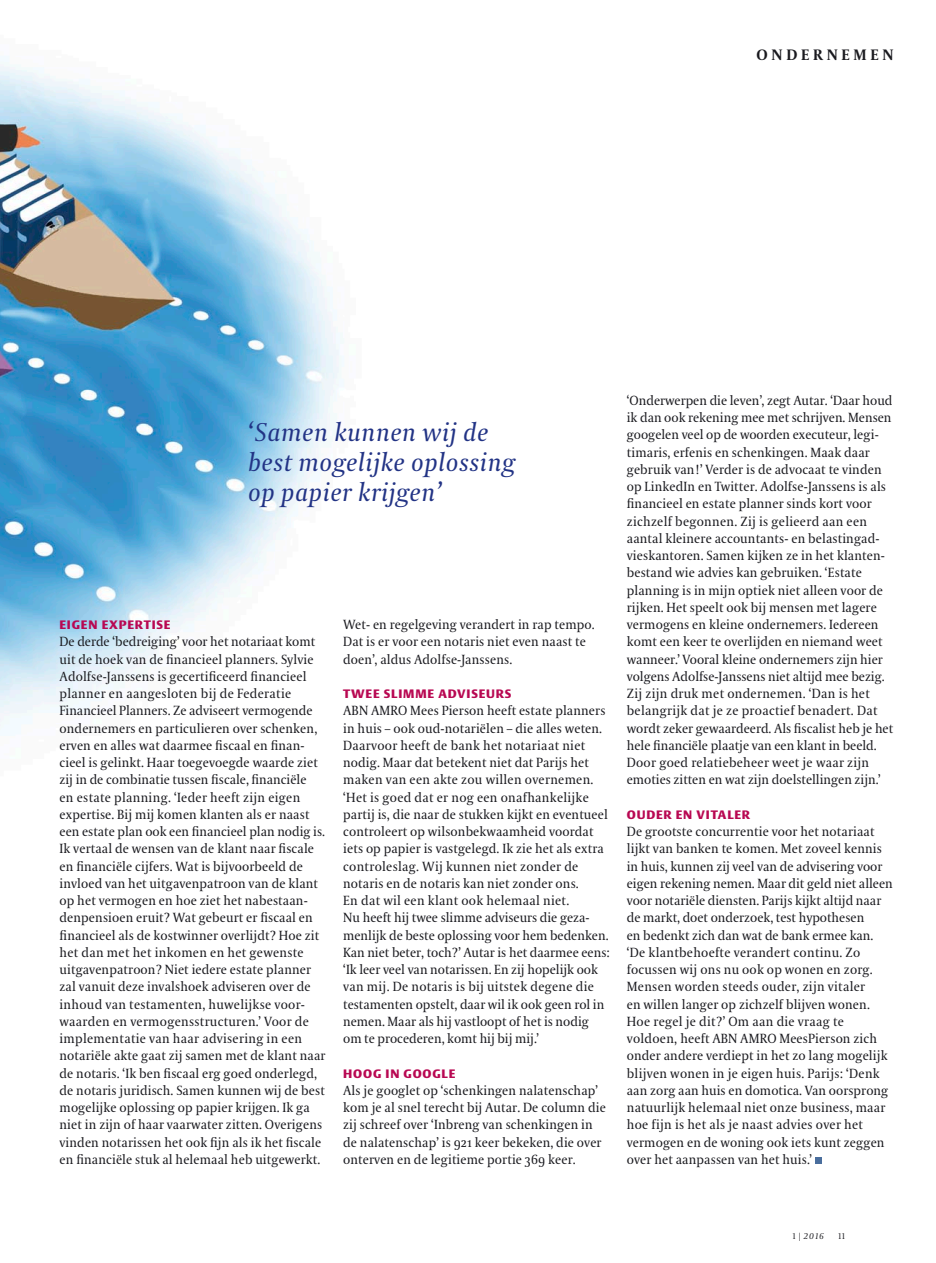
<style>
.page{position:relative;width:936px;height:1263px;background:#fff}
.page>*{position:absolute;margin:0;border:0;box-sizing:border-box;transform-origin:0 0}
.t1{font:italic 25.5px/30px "VPRO Coranto";letter-spacing:.02em;color:#223385}
.t2{font:700 15px "VPRO Coranto";letter-spacing:.25em;color:#1a1a1f}
.t3{font:13.2px/17.2px "VPRO Coranto";letter-spacing:.01em;color:#1a1a1f}
.t4{font:700 12px "VPRO Vesta";letter-spacing:.07em;color:#b80852}
.t5{font:italic 8.25px "VPRO Coranto";color:#1a1a1f}
.t6{font:8.25px "VPRO Coranto Cn";color:#1a1a1f}
.s1{font-family:"VPRO Coranto Cn";font-style:normal}
</style>
<div class="page">
<img style="left:0;top:56px;width:344px;height:680px">
<div style="left:814px;top:1157px;width:7px;height:7px;background:#4a6e9d"></div>
<p class="t2" style="left:756px;top:45px;width:138px">ONDERNEMEN</p>
<h1 class="t1" style="left:248px;top:418px;width:268px">‘Samen kunnen wij de best mogelijke oplossing op papier krijgen’</h1>
<p class="t4" style="left:60px;top:620px;width:112px">EIGEN EXPERTISE</p>
<p class="t3" style="left:60px;top:633px;width:267px">De derde ‘bedreiging’ voor het notariaat komt uit de hoek van de financieel planners. Sylvie Adolfse-Janssens is gecertificeerd financieel planner en aangesloten bij de Federatie Financieel Planners. Ze adviseert vermogende ondernemers en particulieren over schenken, erven en alles wat daarmee fiscaal en finan&shy;cieel is gelinkt. Haar toegevoegde waarde ziet zij in de combinatie tussen fiscale, financiële<br>en estate planning. ‘Ieder heeft zijn eigen expertise. Bij mij komen klanten als er naast een estate plan ook een financieel plan nodig is.<br>Ik vertaal de wensen van de klant naar fiscale en financiële cijfers. Wat is bijvoorbeeld de invloed van het uitgavenpatroon van de klant op het vermogen en hoe ziet het nabestaan&shy;denpensioen eruit? Wat gebeurt er fiscaal en financieel als de kostwinner overlijdt? Hoe zit het dan met het inkomen en het gewenste uitgavenpatroon? Niet iedere estate planner zal vanuit deze invalshoek adviseren over de inhoud van testamenten, huwelijkse voor&shy;waarden en vermogensstructuren.’ Voor de implementatie van haar advisering in een notariële akte gaat zij samen met de klant naar de notaris. ‘Ik ben fiscaal erg goed onderlegd, de notaris juridisch. Samen kunnen wij de best mogelijke oplossing op papier krijgen. Ik ga niet in zijn of haar vaarwater zitten. Overigens vinden notarissen het ook fijn als ik het fiscale en financiële stuk al helemaal heb uitgewerkt.</p>
<p class="t3" style="left:343px;top:616px;width:253px">Wet- en regelgeving verandert in rap tempo.<br>Dat is er voor een notaris niet even naast te doen’, aldus Adolfse-Janssens.</p>
<p class="t4" style="left:343px;top:689px;width:170px">TWEE SLIMME ADVISEURS</p>
<p class="t3" style="left:343px;top:702px;width:268px">ABN AMRO Mees Pierson heeft estate planners in huis – ook oud-notariëlen – die alles weten.<br>Daarvoor heeft de bank het notariaat niet nodig. Maar dat betekent niet dat Parijs het maken van een akte zou willen overnemen. ‘Het is goed dat er nog een onafhankelijke partij is, die naar de stukken kijkt en eventueel controleert op wilsonbekwaamheid voordat iets op papier is vastgelegd. Ik zie het als extra controleslag. Wij kunnen niet zonder de notaris en de notaris kan niet zonder ons.<br>En dat wil een klant ook helemaal niet.<br>Nu heeft hij twee slimme adviseurs die geza&shy;menlijk de beste oplossing voor hem bedenken.<br>Kan niet beter, toch?’ Autar is het daarmee eens: ‘Ik leer veel van notarissen. En zij hopelijk ook van mij. De notaris is bij uitstek degene die testamenten opstelt, daar wil ik ook geen rol in nemen. Maar als hij vastloopt of het is nodig om te procederen, komt hij bij mij.’</p>
<p class="t4" style="left:343px;top:1068px;width:11px">HOO</p>
<p class="t4" style="left:373px;top:1068px;width:41px">G IN GOO</p>
<p class="t4" style="left:432px;top:1068px;width:24px">GLE</p>
<p class="t3" style="left:343px;top:1082px;width:264px">Als je googlet op ‘schenkingen nalatenschap’ kom je al snel terecht bij Autar. De column die zij schreef over ‘Inbreng van schenkingen in de nalatenschap’ is 921 keer bekeken, die over onterven en de legitieme portie 369 keer.</p>
<p class="t3" style="left:626px;top:392px;width:268px">‘Onderwerpen die leven’, zegt Autar. ‘Daar houd ik dan ook rekening mee met schrijven. Mensen googelen veel op de woorden executeur, legi&shy;timaris, erfenis en schenkingen. Maak daar gebruik van!’ Verder is de advocaat te vinden op LinkedIn en Twitter. Adolfse-Janssens is als financieel en estate planner sinds kort voor zichzelf begonnen. Zij is gelieerd aan een aantal kleinere accountants- en belastingad&shy;vieskantoren. Samen kijken ze in het klanten&shy;bestand wie advies kan gebruiken. ‘Estate planning is in mijn optiek niet alleen voor de rijken. Het speelt ook bij mensen met lagere vermogens en kleine ondernemers. Iedereen komt een keer te overlijden en niemand weet wanneer.’ Vooral kleine ondernemers zijn hier volgens Adolfse-Janssens niet altijd mee bezig.<br>Zij zijn druk met ondernemen. ‘Dan is het belangrijk dat je ze proactief benadert. Dat wordt zeker gewaardeerd. Als fiscalist heb je het hele financiële plaatje van een klant in beeld.<br>Door goed relatiebeheer weet je waar zijn emoties zitten en wat zijn doelstellingen zijn.’</p>
<p class="t4" style="left:626px;top:809px;width:125px">OUDER EN VITALER</p>
<p class="t3" style="left:626px;top:823px;width:267px">De grootste concurrentie voor het notariaat lijkt van banken te komen. Met zoveel kennis in huis, kunnen zij veel van de advisering voor eigen rekening nemen. Maar dit geld niet alleen voor notariële diensten. Parijs kijkt altijd naar de markt, doet onderzoek, test hypothesen<br>en bedenkt zich dan wat de bank ermee kan. ‘De klantbehoefte verandert continu. Zo focussen wij ons nu ook op wonen en zorg.<br>Mensen worden steeds ouder, zijn vitaler<br>en willen langer op zichzelf blijven wonen.<br>Hoe regel je dit?’ Om aan die vraag te voldoen, heeft ABN AMRO MeesPierson zich onder andere verdiept in het zo lang mogelijk blijven wonen in je eigen huis. Parijs: ‘Denk aan zorg aan huis en domotica. Van oorsprong natuurlijk helemaal niet onze business, maar hoe fijn is het als je naast advies over het vermogen en de woning ook iets kunt zeggen over het aanpassen van het huis.’</p>
<p class="t5" style="left:792px;top:1231px;width:32px"><span class="s1">1 |</span> 2016</p>
<p class="t6" style="left:838px;top:1231px;width:8px">11</p>
</div>
